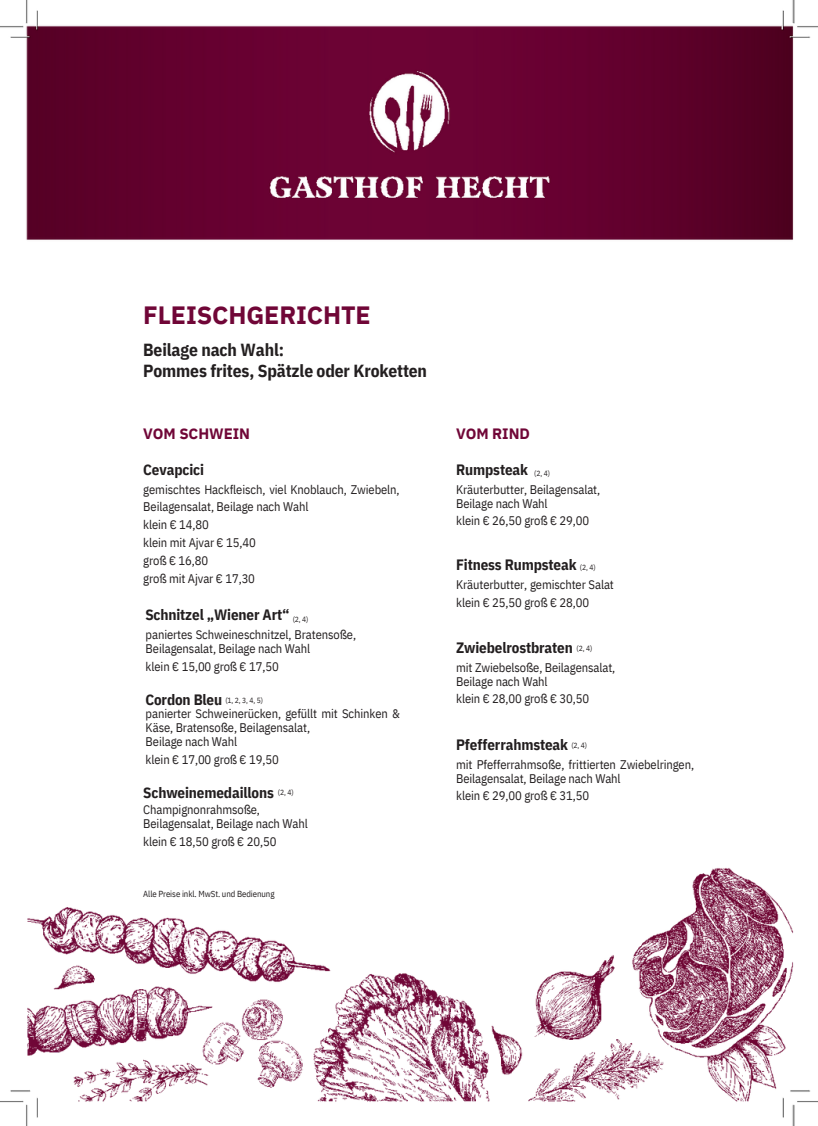
<style>
.page{position:relative;width:818px;height:1126px;background:#fff}
.page>*{position:absolute;margin:0;border:0;box-sizing:border-box;transform-origin:0 0}
.t1{font:700 25px "IBM Plex Sans";letter-spacing:-.005em;color:#700637}
.t2{font:700 17.5px/20.6px "IBM Plex Sans Cond";letter-spacing:-.01em;color:#231f20}
.t3{font:700 15px "IBM Plex Sans Cond";letter-spacing:-.01em;color:#231f20}
.t4{font:700 15px "IBM Plex Sans";letter-spacing:-.005em;color:#700637}
.t5{font:12.5px/14px "IBM Plex Sans Cond";letter-spacing:-.01em;color:#231f20}
.t6{font:8.75px "IBM Plex Sans Cond";letter-spacing:-.01em;color:#231f20}
.t7{font:7.5px "IBM Plex Sans Cond";color:#231f20}
</style>
<div class="page">
<img style="left:0;top:0;width:818px;height:1126px">
<h4 class="t1" style="left:143px;top:298px;width:229px">FLEISCHGERICHTE</h4>
<h4 class="t2" style="left:143px;top:339px;width:285px">Beilage nach Wahl:<br>Pommes frites, Spätzle oder Kroketten</h4>
<p class="t4" style="left:143px;top:423px;width:108px">VOM SCHWEIN</p>
<h5 class="t4" style="left:456px;top:423px;width:75px">VOM RIND</h5>
<h2 class="t3" style="left:143px;top:459px;width:62px">Cevapcici</h2>
<h5 class="t5" style="left:143px;top:480px;width:258px;line-height:17.8px">gemischtes Hackfleisch, viel Knoblauch, Zwiebeln,<br>Beilagensalat, Beilage nach Wahl<br>klein € 14,80<br>klein mit Ajvar € 15,40<br>groß € 16,80<br>groß mit Ajvar € 17,30</h5>
<h4 class="t3" style="left:145px;top:605px;width:146px">Schnitzel „Wiener Art“</h4>
<h5 class="t7" style="left:293px;top:614px;width:17px">(2, 4)</h5>
<h4 class="t5" style="left:146px;top:627px;width:212px">paniertes Schweineschnitzel, Bratensoße,<br>Beilagensalat, Beilage nach Wahl</h4>
<h4 class="t5" style="left:146px;top:659px;width:135px">klein € 15,00 groß € 17,50</h4>
<p class="t5" style="left:146px;top:706px;width:256px">panierter Schweinerücken, gefüllt mit Schinken &amp;<br>Käse, Bratensoße, Beilagensalat,<br>Beilage nach Wahl</p>
<p class="t5" style="left:146px;top:752px;width:135px">klein € 17,00 groß € 19,50</p>
<h3 class="t3" style="left:145px;top:690px;width:78px">Cordon Bleu</h3>
<h4 class="t7" style="left:225px;top:696px;width:39px">(1, 2, 3, 4, 5)</h4>
<h3 class="t3" style="left:143px;top:783px;width:132px">Schweinemedaillons</h3>
<p class="t7" style="left:278px;top:787px;width:17px">(2, 4)</p>
<p class="t5" style="left:143px;top:802px;width:166px">Champignonrahmsoße,<br>Beilagensalat, Beilage nach Wahl</p>
<p class="t5" style="left:143px;top:834px;width:135px">klein € 18,50 groß € 20,50</p>
<h1 class="t6" style="left:143px;top:888px;width:133px">Alle Preise inkl. MwSt. und Bedienung</h1>
<h5 class="t3" style="left:456px;top:459px;width:73px">Rumpsteak</h5>
<h4 class="t7" style="left:534px;top:468px;width:17px">(2, 4)</h4>
<h5 class="t5" style="left:456px;top:482px;width:146px">Kräuterbutter, Beilagensalat,<br>Beilage nach Wahl</h5>
<h5 class="t5" style="left:456px;top:514px;width:135px">klein € 26,50 groß € 29,00</h5>
<h5 class="t3" style="left:456px;top:555px;width:122px">Fitness Rumpsteak</h5>
<h5 class="t7" style="left:580px;top:562px;width:17px">(2, 4)</h5>
<h4 class="t5" style="left:456px;top:576px;width:159px;line-height:17.8px">Kräuterbutter, gemischter Salat klein € 25,50 groß € 28,00</h4>
<p class="t3" style="left:456px;top:638px;width:118px">Zwiebelrostbraten</p>
<h6 class="t7" style="left:576px;top:644px;width:17px">(2, 4)</h6>
<p class="t5" style="left:456px;top:660px;width:161px">mit Zwiebelsoße, Beilagensalat,<br>Beilage nach Wahl</p>
<p class="t5" style="left:456px;top:692px;width:135px">klein € 28,00 groß € 30,50</p>
<h4 class="t3" style="left:456px;top:735px;width:113px">Pfefferrahmsteak</h4>
<p class="t7" style="left:571px;top:740px;width:17px">(2, 4)</p>
<h5 class="t5" style="left:456px;top:757px;width:239px">mit Pfefferrahmsoße, frittierten Zwiebelringen,<br>Beilagensalat, Beilage nach Wahl</h5>
<h5 class="t5" style="left:456px;top:789px;width:135px">klein € 29,00 groß € 31,50</h5>
</div>
